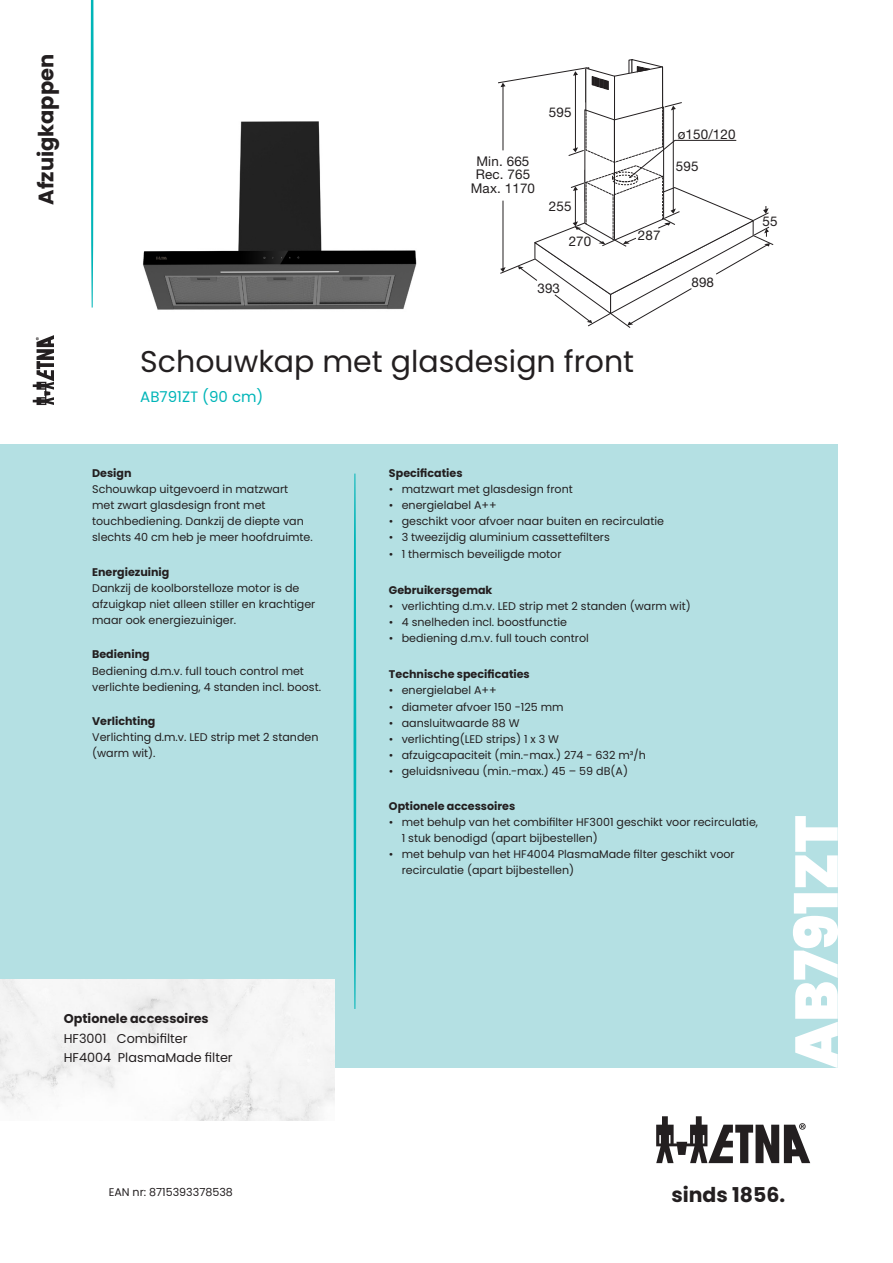
<style>
.page{position:relative;width:893px;height:1263px;background:#fff}
.page>*{position:absolute;margin:0;border:0;box-sizing:border-box;transform-origin:0 0}
.Typenummer_wit{font:900 60px "Poppins";color:#fff}
.Commerciële_naam_vaatwassers{font:30px "Poppins";color:#231f20}
.t1{font:700 21px "Poppins";color:#231f20}
.t2{font:700 20.4px "Poppins";color:#231f20}
.Typenummer___afmeting{font:15px "Poppins";color:#00b5b8}
.t3{font:13.35px/13.4px "Helvetica Neue LT Std";letter-spacing:.01em;color:#231f20;text-align:center}
.Producttekst_tussenkop_vaatwassers{font:12.75px "Poppins";color:#231f20}
.Producttekst_tussenkop_vaatwassers-2{font:700 12.75px "Poppins";color:#231f20}
.USP_vaatwassers{font:11.1px/16.2px "Poppins";color:#231f20}
.Producttekst_tussenkop_vaatwassers-3{font:700 11.1px "Poppins";color:#231f20}
</style>
<div class="page">
<div style="left:0;top:444px;width:838px;height:623px;background:#b4e0e3"></div>
<svg style="left:91px;top:0;width:3px;height:308px"></svg>
<svg style="left:33px;top:335px;width:21px;height:70px"></svg>
<svg style="left:656px;top:1116px;width:154px;height:47px"></svg>
<svg style="left:354px;top:474px;width:2px;height:535px"></svg>
<div style="left:0;top:979px;width:334px;height:141px;background:#f5f5f5"></div>
<img style="left:143px;top:121px;width:273px;height:189px">
<svg style="left:498px;top:59px;width:275px;height:269px"></svg>
<h3 class="t1" style="left:34px;top:205px;width:152px;rotate:-90deg">Afzuigkappen</h3>
<p class="t3" style="left:549px;top:106px;width:24px">595</p>
<p class="t3" style="left:471px;top:154px;width:66px">Min. 665<br>Rec. 765<br>Max. 1170</p>
<p class="t3" style="left:549px;top:200px;width:24px">255</p>
<p class="t3" style="left:569px;top:234px;width:24px">270</p>
<p class="t3" style="left:537px;top:281px;width:24px">393</p>
<p class="t3" style="left:678px;top:128px;width:59px">ø150/120</p>
<p class="t3" style="left:676px;top:159px;width:24px">595</p>
<p class="t3" style="left:638px;top:228px;width:24px">287</p>
<p class="t3" style="left:691px;top:275px;width:24px">898</p>
<p class="Commerciële_naam_vaatwassers" style="left:140px;top:344px;width:495px">Schouwkap met glasdesign front</p>
<p class="Typenummer___afmeting" style="left:140px;top:388px;width:125px">AB791ZT (90 cm)</p>
<p class="t3" style="left:762px;top:214px;width:17px">55</p>
<p class="Producttekst_tussenkop_vaatwassers-3" style="left:92px;top:466px;width:41px">Design</p>
<p class="USP_vaatwassers" style="left:92px;top:481px;width:222px">Schouwkap uitgevoerd in matzwart met zwart glasdesign front met touchbediening. Dankzij de diepte van slechts 40 cm heb je meer hoofdruimte.</p>
<p class="Producttekst_tussenkop_vaatwassers-3" style="left:92px;top:565px;width:79px">Energiezuinig</p>
<p class="USP_vaatwassers" style="left:92px;top:580px;width:225px">Dankzij de koolborstelloze motor is de afzuigkap niet alleen stiller en krachtiger maar ook energiezuiniger.</p>
<p class="Producttekst_tussenkop_vaatwassers-3" style="left:92px;top:648px;width:59px">Bediening</p>
<p class="USP_vaatwassers" style="left:92px;top:663px;width:230px">Bediening d.m.v. full touch control met verlichte bediening, 4 standen incl. boost.</p>
<p class="Producttekst_tussenkop_vaatwassers-3" style="left:92px;top:715px;width:65px">Verlichting</p>
<p class="USP_vaatwassers" style="left:92px;top:729px;width:228px">Verlichting d.m.v. LED strip met 2 standen (warm wit).</p>
<p class="Producttekst_tussenkop_vaatwassers-2" style="left:64px;top:1011px;width:146px">Optionele accessoires</p>
<p class="Producttekst_tussenkop_vaatwassers" style="left:64px;top:1031px;width:125px">HF3001 Combifilter</p>
<p class="Producttekst_tussenkop_vaatwassers" style="left:64px;top:1050px;width:170px">HF4004 PlasmaMade filter</p>
<p class="Producttekst_tussenkop_vaatwassers-3" style="left:389px;top:466px;width:75px">Specificaties</p>
<p class="USP_vaatwassers" style="left:389px;top:481px;width:185px">• matzwart met glasdesign front</p>
<p class="USP_vaatwassers" style="left:389px;top:497px;width:109px">• energielabel A++</p>
<p class="USP_vaatwassers" style="left:389px;top:513px;width:277px">• geschikt voor afvoer naar buiten en recirculatie</p>
<p class="USP_vaatwassers" style="left:389px;top:529px;width:222px">• 3 tweezijdig aluminium cassettefilters</p>
<p class="USP_vaatwassers" style="left:389px;top:546px;width:174px">• 1 thermisch beveiligde motor</p>
<p class="Producttekst_tussenkop_vaatwassers-3" style="left:389px;top:583px;width:105px">Gebruikersgemak</p>
<p class="USP_vaatwassers" style="left:389px;top:598px;width:303px">• verlichting d.m.v. LED strip met 2 standen (warm wit)</p>
<p class="USP_vaatwassers" style="left:389px;top:614px;width:180px">• 4 snelheden incl. boostfunctie</p>
<p class="USP_vaatwassers" style="left:389px;top:630px;width:201px">• bediening d.m.v. full touch control</p>
<p class="Producttekst_tussenkop_vaatwassers-3" style="left:389px;top:668px;width:142px">Technische specificaties</p>
<p class="USP_vaatwassers" style="left:389px;top:682px;width:109px">• energielabel A++</p>
<p class="USP_vaatwassers" style="left:389px;top:699px;width:176px">• diameter afvoer 150 -125 mm</p>
<p class="USP_vaatwassers" style="left:389px;top:715px;width:132px">• aansluitwaarde 88 W</p>
<p class="USP_vaatwassers" style="left:389px;top:731px;width:172px">• verlichting(LED strips) 1 x 3 W</p>
<p class="USP_vaatwassers" style="left:389px;top:747px;width:258px">• afzuigcapaciteit (min.-max.) 274 - 632 m³/h</p>
<p class="USP_vaatwassers" style="left:389px;top:763px;width:241px">• geluidsniveau (min.-max.) 45 – 59 dB(A)</p>
<p class="Producttekst_tussenkop_vaatwassers-3" style="left:389px;top:799px;width:128px">Optionele accessoires</p>
<p class="USP_vaatwassers" style="left:402px;top:814px;width:358px;text-indent:-13px">• met behulp van het combifilter HF3001 geschikt voor recirculatie,<br>1 stuk benodigd (apart bijbestellen)</p>
<p class="USP_vaatwassers" style="left:402px;top:846px;width:334px;text-indent:-13px">• met behulp van het HF4004 PlasmaMade filter geschikt voor recirculatie (apart bijbestellen)</p>
<p class="Typenummer_wit" style="left:782px;top:1068px;width:254px;rotate:-90deg">AB791ZT</p>
<p class="USP_vaatwassers" style="left:109px;top:1184px;width:126px">EAN nr: 8715393378538</p>
<h3 class="t2" style="left:671px;top:1183px;width:115px">sinds 1856.</h3>
</div>
